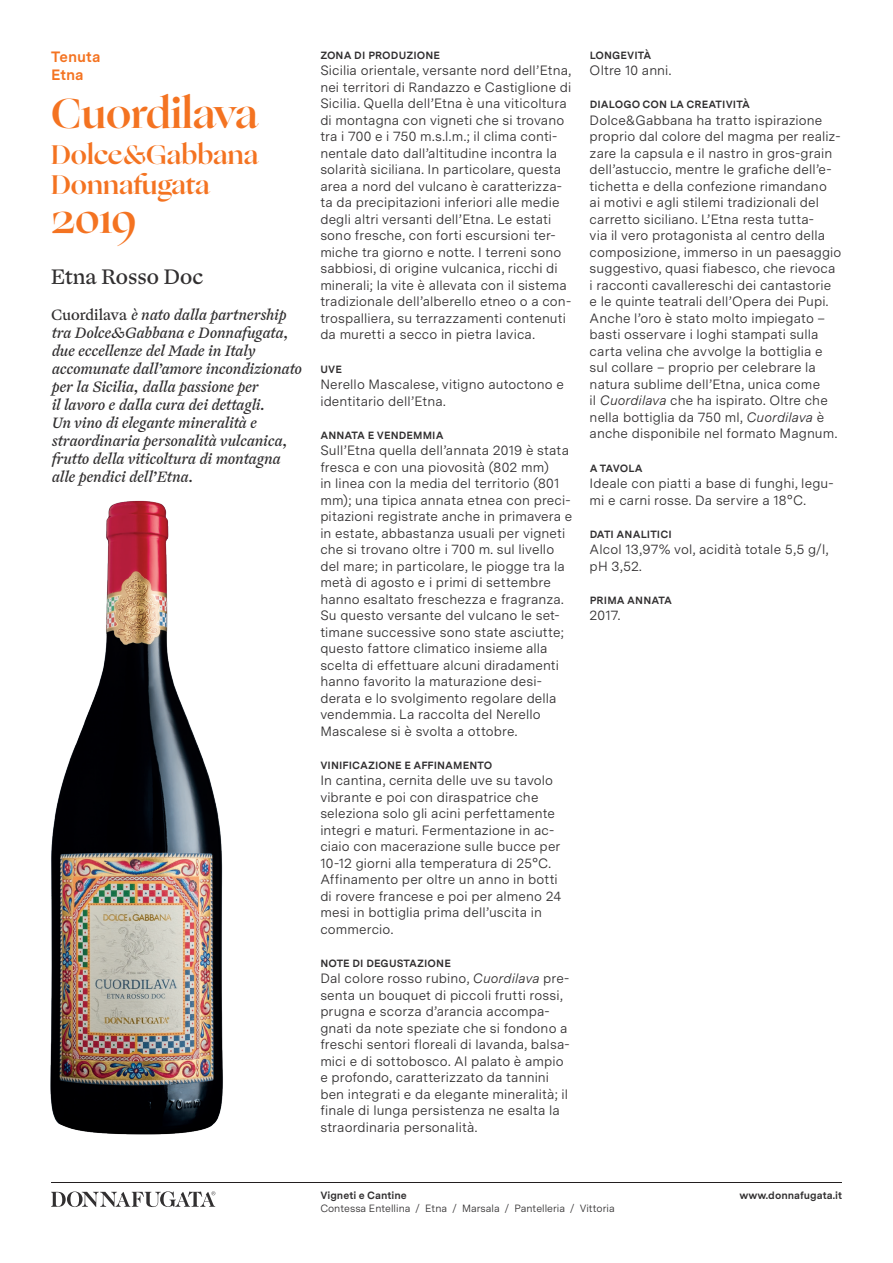
<style>
.page{position:relative;width:893px;height:1263px;background:#fff}
.page>*{position:absolute;margin:0;border:0;box-sizing:border-box;transform-origin:0 0}
.t1{font:700 42px "Ogg";letter-spacing:-.005em;color:#f47321}
.t2{font:700 27px/30px "Ogg";color:#f47321}
.t3{font:21px "Ogg Text";color:#312f30}
.t4{font:italic 15px/18px "Ogg Text";color:#312f30}
.t5{font:700 15px/18px "Messina Sans";color:#f47321}
.t6{font:13.5px/16.5px "Messina Sans";letter-spacing:.01em;color:#312f30}
.t7{font:700 10.5px "Messina Sans";letter-spacing:.01em;color:#312f30}
.t8{font:10.5px "Messina Sans";color:#312f30}
.s1{font-style:normal}
.s2{font-style:italic}
</style>
<div class="page">
<hr style="left:51px;top:1182px;width:791px;height:1px;background:#231f20">
<svg style="left:51px;top:1191px;width:164px;height:16px"></svg>
<img style="left:50px;top:500px;width:173px;height:635px">
<p class="t5" style="left:51px;top:47px;width:51px">Tenuta<br>Etna</p>
<h1 class="t1" style="left:51px;top:86px;width:208px">Cuordilava</h1>
<h2 class="t2" style="left:51px;top:140px;width:209px">Dolce&amp;Gabbana<br>Donnafugata</h2>
<h1 class="t1" style="left:51px;top:191px;width:87px">2019</h1>
<h3 class="t3" style="left:51px;top:263px;width:154px">Etna Rosso Doc</h3>
<p class="t4" style="left:51px;top:306px;width:252px"><span class="s1">Cuordilava</span> è nato dalla partnership tra Dolce&amp;Gabbana e Donnafugata, due eccellenze del Made in Italy accomunate dall’amore incondizionato per la Sicilia, dalla passione per<br>il lavoro e dalla cura dei dettagli.<br>Un vino di elegante mineralità e straordinaria personalità vulcanica, frutto della viticoltura di montagna alle pendici dell’Etna.</p>
<p class="t7" style="left:320px;top:47px;width:121px">ZONA DI PRODUZIONE</p>
<p class="t6" style="left:320px;top:62px;width:252px">Sicilia orientale, versante nord dell’Etna, nei territori di Randazzo e Castiglione di Sicilia. Quella dell’Etna è una viticoltura di montagna con vigneti che si trovano tra i 700 e i 750 m.s.l.m.; il clima conti&shy;nentale dato dall’altitudine incontra la solarità siciliana. In particolare, questa area a nord del vulcano è caratterizza&shy;ta da precipitazioni inferiori alle medie degli altri versanti dell’Etna. Le estati sono fresche, con forti escursioni ter&shy;miche tra giorno e notte. I terreni sono sabbiosi, di origine vulcanica, ricchi di minerali; la vite è allevata con il sistema tradizionale dell’alberello etneo o a con&shy;trospalliera, su terrazzamenti contenuti da muretti a secco in pietra lavica.</p>
<p class="t7" style="left:320px;top:361px;width:23px">UVE</p>
<p class="t6" style="left:320px;top:376px;width:245px">Nerello Mascalese, vitigno autoctono e identitario dell’Etna.</p>
<p class="t7" style="left:320px;top:427px;width:125px">ANNATA E VENDEMMIA</p>
<p class="t6" style="left:320px;top:442px;width:253px">Sull’Etna quella dell’annata 2019 è stata fresca e con una piovosità (802 mm)<br>in linea con la media del territorio (801 mm); una tipica annata etnea con preci&shy;pitazioni registrate anche in primavera e in estate, abbastanza usuali per vigneti che si trovano oltre i 700 m. sul livello del mare; in particolare, le piogge tra la metà di agosto e i primi di settembre hanno esaltato freschezza e fragranza.<br>Su questo versante del vulcano le set&shy;timane successive sono state asciutte; questo fattore climatico insieme alla scelta di effettuare alcuni diradamenti hanno favorito la maturazione desi&shy;derata e lo svolgimento regolare della vendemmia. La raccolta del Nerello Mascalese si è svolta a ottobre.</p>
<p class="t7" style="left:320px;top:757px;width:173px">VINIFICAZIONE E AFFINAMENTO</p>
<p class="t6" style="left:320px;top:772px;width:242px">In cantina, cernita delle uve su tavolo vibrante e poi con diraspatrice che seleziona solo gli acini perfettamente integri e maturi. Fermentazione in ac&shy;ciaio con macerazione sulle bucce per 10-12 giorni alla temperatura di 25°C.<br>Affinamento per oltre un anno in botti di rovere francese e poi per almeno 24 mesi in bottiglia prima dell’uscita in commercio.</p>
<p class="t7" style="left:320px;top:955px;width:132px">NOTE DI DEGUSTAZIONE</p>
<p class="t6" style="left:320px;top:970px;width:251px">Dal colore rosso rubino, <span class="s2">Cuordilava</span> pre&shy;senta un bouquet di piccoli frutti rossi, prugna e scorza d’arancia accompa&shy;gnati da note speziate che si fondono a freschi sentori floreali di lavanda, balsa&shy;mici e di sottobosco. Al palato è ampio e profondo, caratterizzato da tannini ben integrati e da elegante mineralità; il finale di lunga persistenza ne esalta la straordinaria personalità.</p>
<p class="t7" style="left:590px;top:47px;width:63px">LONGEVITÀ</p>
<p class="t6" style="left:590px;top:62px;width:83px">Oltre 10 anni.</p>
<p class="t7" style="left:590px;top:97px;width:162px">DIALOGO CON LA CREATIVITÀ</p>
<p class="t6" style="left:590px;top:112px;width:253px">Dolce&amp;Gabbana ha tratto ispirazione proprio dal colore del magma per realiz&shy;zare la capsula e il nastro in gros-grain dell’astuccio, mentre le grafiche dell’e&shy;tichetta e della confezione rimandano<br>ai motivi e agli stilemi tradizionali del carretto siciliano. L’Etna resta tutta-<br>via il vero protagonista al centro della composizione, immerso in un paesaggio suggestivo, quasi fiabesco, che rievoca i racconti cavallereschi dei cantastorie e le quinte teatrali dell’Opera dei Pupi.<br>Anche l’oro è stato molto impiegato – basti osservare i loghi stampati sulla carta velina che avvolge la bottiglia e sul collare – proprio per celebrare la natura sublime dell’Etna, unica come<br>il <span class="s2">Cuordilava</span> che ha ispirato. Oltre che nella bottiglia da 750 ml, <span class="s2">Cuordilava</span> è anche disponibile nel formato Magnum.</p>
<p class="t7" style="left:590px;top:460px;width:54px">A TAVOLA</p>
<p class="t6" style="left:590px;top:475px;width:245px">Ideale con piatti a base di funghi, legu&shy;mi e carni rosse. Da servire a 18°C.</p>
<p class="t7" style="left:590px;top:526px;width:84px">DATI ANALITICI</p>
<p class="t6" style="left:590px;top:541px;width:240px">Alcol 13,97% vol, acidità totale 5,5 g/l, pH 3,52.</p>
<p class="t7" style="left:590px;top:592px;width:84px">PRIMA ANNATA</p>
<p class="t6" style="left:590px;top:607px;width:32px">2017.</p>
<p class="t7" style="left:320px;top:1188px;width:88px">Vigneti e Cantine</p>
<p class="t7" style="left:739px;top:1188px;width:104px">www.donnafugata.it</p>
<p class="t8" style="left:320px;top:1200px;width:296px">Contessa Entellina / Etna / Marsala / Pantelleria / Vittoria</p>
</div>
